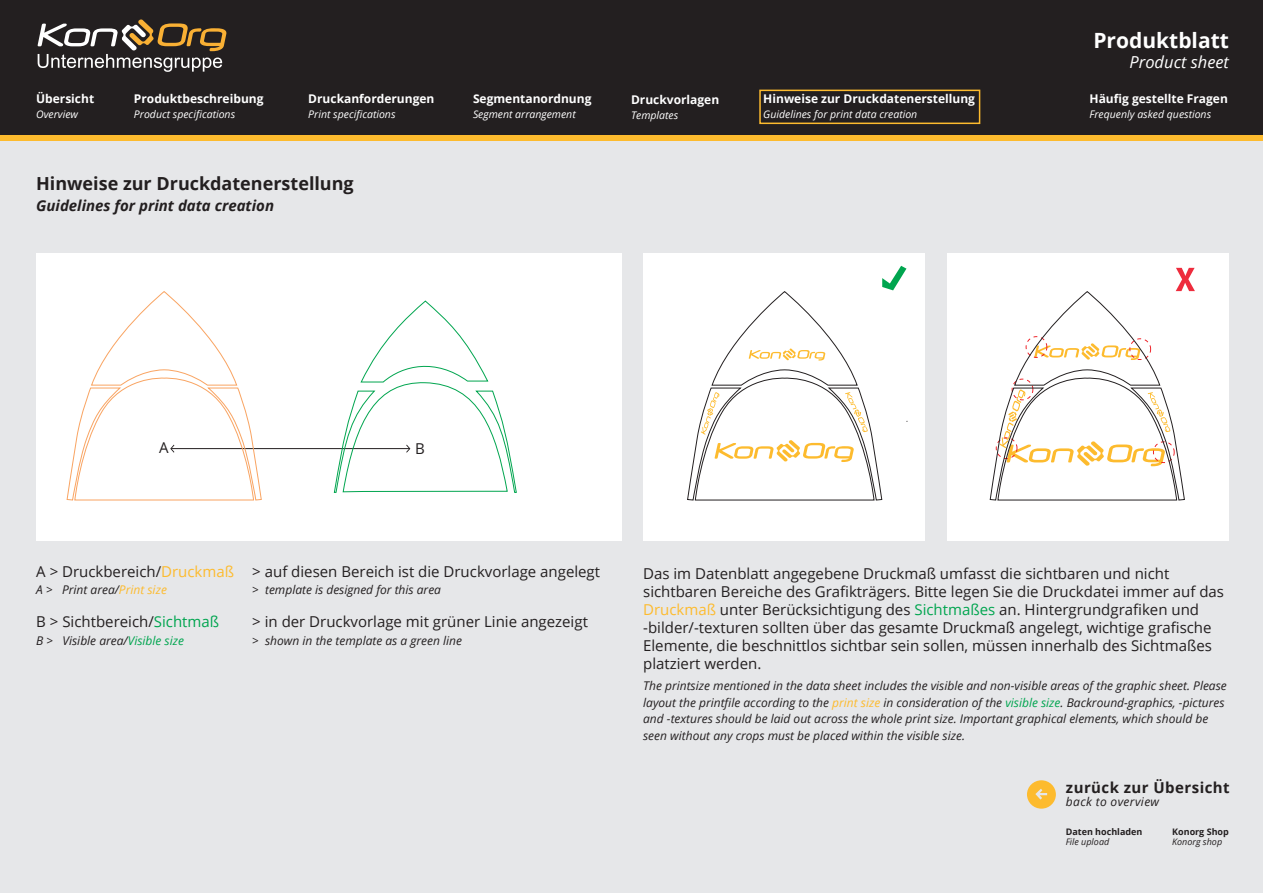
<style>
.page{position:relative;width:1263px;height:893px;background:#e6e7e9}
.page>*{position:absolute;margin:0;border:0;box-sizing:border-box;transform-origin:0 0}
.t1{font:700 21px "Open Sans";color:#fff}
.t2{font:700 18px "Open Sans";color:#231f20}
.t3{font:italic 16.5px "Open Sans";color:#fff}
.t4{font:15px/18px "Open Sans";color:#231f20}
.t5{font:italic 700 15px "Open Sans";color:#231f20}
.t6{font:700 15px "Open Sans";letter-spacing:.03em;color:#231f20}
.t7{font:italic 12px/16.5px "Open Sans";color:#231f20}
.t8{font:700 12px "Open Sans";color:#fff}
.t9{font:italic 12px "Open Sans";letter-spacing:.03em;color:#231f20}
.t10{font:italic 10.5px "Open Sans";color:#fff}
.t11{font:700 9px "Open Sans";color:#231f20}
.t12{font:italic 9px "Open Sans";color:#231f20}
.s1{color:#fdbb2e}
.s2{color:#00a54f}
</style>
<div class="page">
<div style="left:0;top:0;width:1263px;height:140px;background:#231f20"></div>
<div style="left:0;top:135px;width:1263px;height:6px;background:#fdbb2e"></div>
<svg style="left:1027px;top:780px;width:29px;height:29px"></svg>
<svg style="left:38px;top:19px;width:189px;height:53px"></svg>
<div style="left:759px;top:90px;width:221px;height:34px;border:2px solid #fdbb2e"></div>
<div style="left:643px;top:254px;width:281px;height:287px;background:#fff"></div>
<div style="left:948px;top:254px;width:281px;height:287px;background:#fff"></div>
<div style="left:36px;top:254px;width:586px;height:287px;background:#fff"></div>
<hr style="left:171px;top:448px;width:238px;height:1px;background:#231f20">
<svg style="left:66px;top:291px;width:196px;height:210px"></svg>
<svg style="left:333px;top:300px;width:184px;height:193px"></svg>
<svg style="left:687px;top:266px;width:220px;height:235px"></svg>
<svg style="left:989px;top:268px;width:206px;height:233px"></svg>
<h1 class="t1" style="left:1093px;top:26px;width:137px">Produktblatt</h1>
<p class="t3" style="left:1129px;top:51px;width:101px">Product sheet</p>
<p class="t8" style="left:36px;top:90px;width:60px">Übersicht</p>
<p class="t10" style="left:36px;top:107px;width:43px">Overview</p>
<p class="t8" style="left:134px;top:90px;width:131px">Produktbeschreibung</p>
<p class="t10" style="left:134px;top:107px;width:103px">Product specifications</p>
<p class="t8" style="left:308px;top:90px;width:128px">Druckanforderungen</p>
<p class="t10" style="left:308px;top:107px;width:89px">Print specifications</p>
<p class="t8" style="left:473px;top:90px;width:120px">Segmentanordnung</p>
<p class="t10" style="left:473px;top:107px;width:104px">Segment arrangement</p>
<p class="t8" style="left:631px;top:91px;width:90px">Druckvorlagen</p>
<p class="t10" style="left:631px;top:108px;width:49px">Templates</p>
<p class="t8" style="left:763px;top:90px;width:213px">Hinweise zur Druckdatenerstellung</p>
<p class="t10" style="left:763px;top:107px;width:156px">Guidelines for print data creation</p>
<p class="t8" style="left:1089px;top:90px;width:140px">Häufig gestellte Fragen</p>
<p class="t10" style="left:1089px;top:107px;width:123px">Frequenly asked questions</p>
<p class="t2" style="left:36px;top:171px;width:319px">Hinweise zur Druckdatenerstellung</p>
<p class="t5" style="left:36px;top:195px;width:239px">Guidelines for print data creation</p>
<p class="t4" style="left:159px;top:438px;width:11px">A</p>
<p class="t4" style="left:415px;top:440px;width:11px">B</p>
<p class="t4" style="left:36px;top:563px;width:565px">A &gt; Druckbereich/<span class="s1">Druckmaß</span> &gt; auf diesen Bereich ist die Druckvorlage angelegt</p>
<p class="t7" style="left:36px;top:581px;width:132px">A &gt; Print area/<span class="s1">Print size</span></p>
<p class="t7" style="left:252px;top:581px;width:190px">&gt; template is designed for this area</p>
<p class="t4" style="left:36px;top:612px;width:184px">B &gt; Sichtbereich/<span class="s2">Sichtmaß</span></p>
<p class="t4" style="left:252px;top:612px;width:337px">&gt; in der Druckvorlage mit grüner Linie angezeigt</p>
<p class="t7" style="left:36px;top:632px;width:149px">B &gt; Visible area/<span class="s2">Visible size</span></p>
<p class="t7" style="left:252px;top:632px;width:211px">&gt; shown in the template as a green line</p>
<p class="t4" style="left:643px;top:564px;width:582px">Das im Datenblatt angegebene Druckmaß umfasst die sichtbaren und nicht sichtbaren Bereiche des Grafikträgers. Bitte legen Sie die Druckdatei immer auf das <span class="s1">Druckmaß</span> unter Berücksichtigung des <span class="s2">Sichtmaßes</span> an. Hintergrundgrafiken und -bilder/-texturen sollten über das gesamte Druckmaß angelegt, wichtige grafische Elemente, die beschnittlos sichtbar sein sollen, müssen innerhalb des Sichtmaßes platziert werden.</p>
<p class="t7" style="left:643px;top:677px;width:585px">The printsize mentioned in the data sheet includes the visible and non-visible areas of the graphic sheet. Please layout the printfile according to the <span class="s1">print size</span> in consideration of the <span class="s2">visible size</span>. Backround-graphics, -pictures and -textures should be laid out across the whole print size. Important graphical elements, which should be seen without any crops must be placed within the visible size.</p>
<p class="t6" style="left:1066px;top:777px;width:165px">zurück zur Übersicht</p>
<p class="t9" style="left:1066px;top:794px;width:95px">back to overview</p>
<p class="t11" style="left:1172px;top:825px;width:58px">Konorg Shop</p>
<p class="t12" style="left:1172px;top:836px;width:52px">Konorg shop</p>
<p class="t11" style="left:1066px;top:825px;width:78px">Daten hochladen</p>
<p class="t12" style="left:1066px;top:836px;width:45px">File upload</p>
</div>
